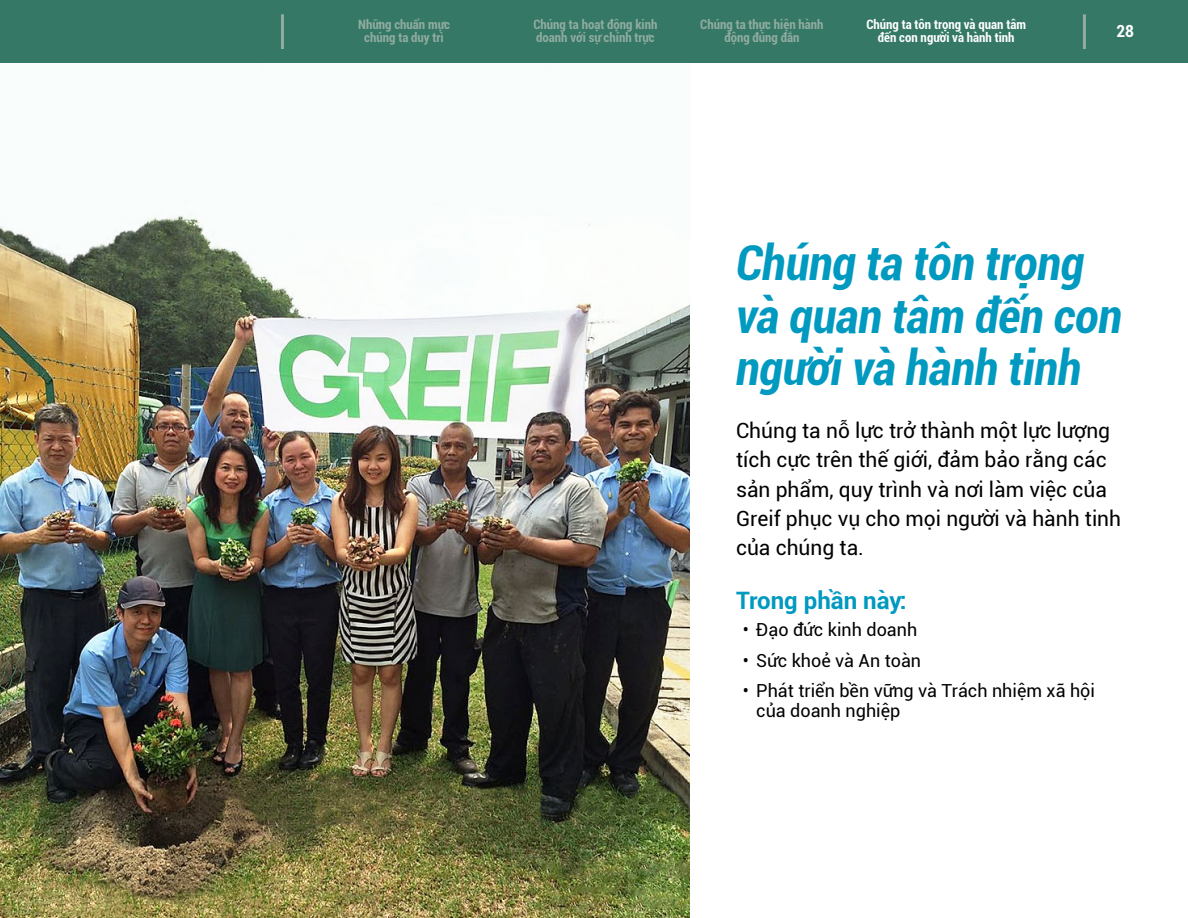
<style>
.page{position:relative;width:1188px;height:918px;background:#fff}
.page>*{position:absolute;margin:0;border:0;box-sizing:border-box;transform-origin:0 0}
.t1{font:italic 700 condensed 48px/52.5px "Roboto";letter-spacing:-.005em;color:#0099c0}
.t2{font:700 24px "Roboto";color:#0099c0}
.t3{font:21px/29.2px "Roboto";color:#000}
.t4{font:18px/20.2px "Roboto";color:#000}
.t5{font:700 condensed 16.65px "Roboto";color:#fff}
.t6{font:700 condensed 12.9px/12.5px "Roboto";color:#92aca1;text-align:center}
.t7{font:700 condensed 12.9px/12.5px "Roboto";color:#fff;text-align:center}
</style>
<div class="page">
<img style="left:0;top:215px;width:689px;height:703px">
<div style="left:0;top:0;width:1188px;height:63px;background:#347865"></div>
<hr style="left:1083px;top:14px;width:3px;height:35px;background:#92aca1">
<hr style="left:281px;top:14px;width:3px;height:35px;background:#92aca1">
<p class="t6" style="left:358px;top:18px;width:93px">Những chuẩn mực chúng ta duy trì</p>
<p class="t6" style="left:533px;top:18px;width:126px;text-align:left">Chúng ta hoạt động kinh doanh với sự chính trực</p>
<p class="t6" style="left:700px;top:18px;width:125px">Chúng ta thực hiện hành động đúng đắn</p>
<p class="t7" style="left:866px;top:18px;width:161px">Chúng ta tôn trọng và quan tâm đến con người và hành tinh</p>
<p class="t6" style="left:364px;top:33px;width:81px">chúng ta duy trì</p>
<p class="t6" style="left:536px;top:33px;width:120px">doanh với sự chính trực</p>
<p class="t6" style="left:724px;top:33px;width:77px">động đúng đắn</p>
<p class="t7" style="left:878px;top:33px;width:138px">đến con người và hành tinh</p>
<p class="t5" style="left:1116px;top:19px;width:19px">28</p>
<h1 class="t1" style="left:736px;top:235px;width:388px">Chúng ta tôn trọng và quan tâm đến con người và hành tinh</h1>
<h3 class="t3" style="left:736px;top:415px;width:387px">Chúng ta nỗ lực trở thành một lực lượng tích cực trên thế giới, đảm bảo rằng các sản phẩm, quy trình và nơi làm việc của<br>Greif phục vụ cho mọi người và hành tinh của chúng ta.</h3>
<h2 class="t2" style="left:736px;top:584px;width:172px">Trong phần này:</h2>
<h3 class="t4" style="left:743px;top:619px;width:176px">• Đạo đức kinh doanh</h3>
<h3 class="t4" style="left:743px;top:649px;width:180px">• Sức khoẻ và An toà n</h3>
<h3 class="t4" style="left:756px;top:680px;width:340px;text-indent:-14px">• Phát triển bền vững và Trách nhiệm xã hội của doanh nghiệp</h3>
</div>
